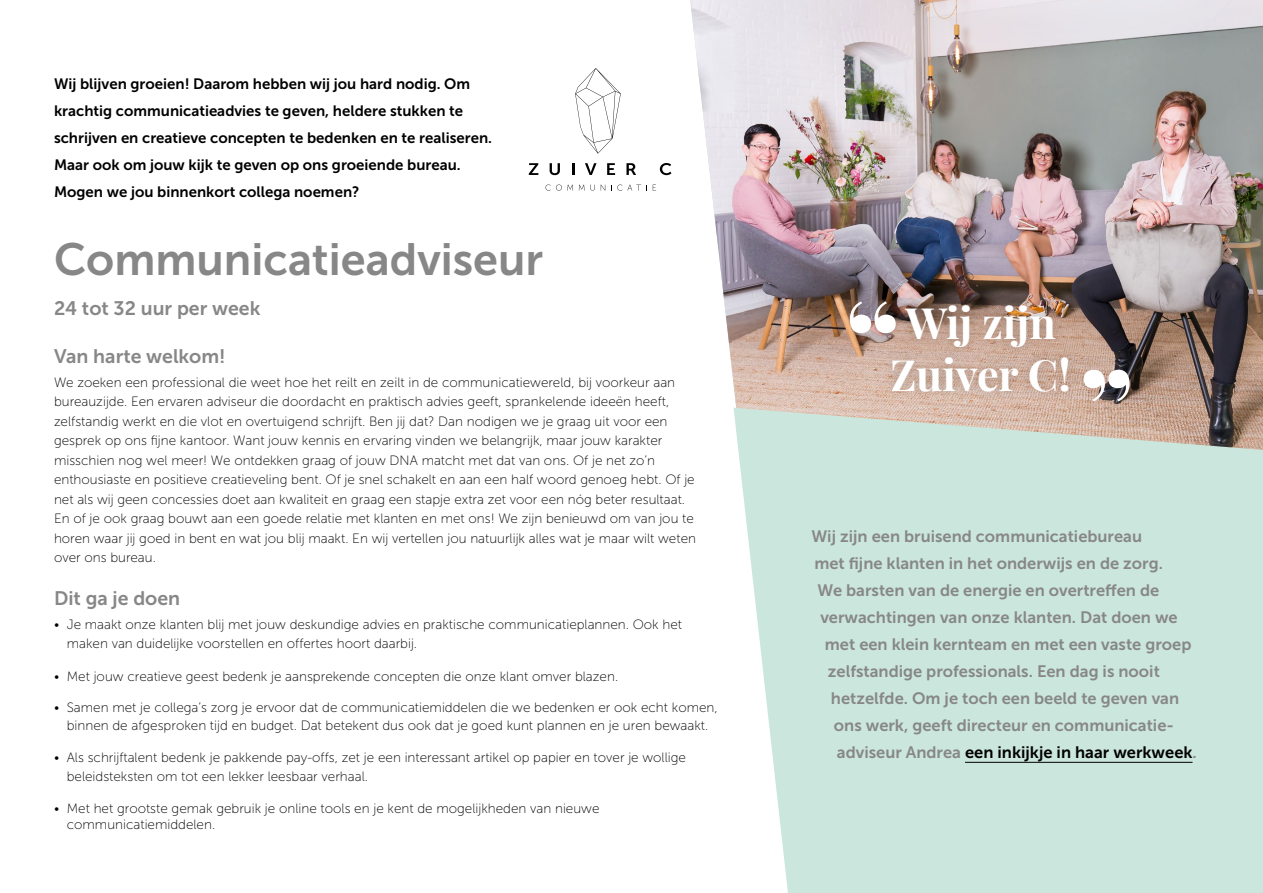
<style>
.page{position:relative;width:1263px;height:893px;background:#fff}
.page>*{position:absolute;margin:0;border:0;box-sizing:border-box;transform-origin:0 0}
.t1{font:45px "Museo Sans 700";color:#878787}
.t2{font:700 43.2px/51.8px "Playfair Display";color:#fff;text-align:center}
.t3{font:19.5px "Museo Sans 700";color:#878787}
.t4{font:16.5px "Museo Sans 700";color:#878787}
.t5{font:16.5px "Museo Sans 700";color:#000}
.t6{font:15px/27px "Museo Sans 700";color:#000}
.Ops_kopie{font:13.5px/19.5px "Museo Sans 100";color:#000}
.s1{color:#878787}
</style>
<div class="page">
<img style="left:690px;top:0;width:573px;height:408px">
<svg style="left:733px;top:408px;width:530px;height:485px;background:#cde4db"></svg>
<hr style="left:965px;top:762px;width:227px;height:1px;background:#000">
<svg style="left:529px;top:163px;width:9px;height:12px"></svg>
<svg style="left:550px;top:163px;width:10px;height:12px"></svg>
<svg style="left:572px;top:163px;width:2px;height:12px"></svg>
<svg style="left:585px;top:163px;width:11px;height:12px"></svg>
<svg style="left:607px;top:163px;width:8px;height:12px"></svg>
<svg style="left:626px;top:163px;width:10px;height:12px"></svg>
<svg style="left:660px;top:163px;width:11px;height:12px"></svg>
<svg style="left:545px;top:185px;width:28px;height:6px"></svg>
<svg style="left:579px;top:185px;width:5px;height:6px"></svg>
<svg style="left:590px;top:185px;width:5px;height:6px"></svg>
<svg style="left:601px;top:185px;width:4px;height:6px"></svg>
<svg style="left:611px;top:185px;width:36px;height:6px"></svg>
<svg style="left:575px;top:68px;width:46px;height:86px"></svg>
<div style="left:880px;top:294px;width:200px;height:109px;background:#000;opacity:.2"></div>
<svg style="left:1084px;top:370px;width:45px;height:31px"></svg>
<svg style="left:850px;top:301px;width:46px;height:32px"></svg>
<p class="t6" style="left:54px;top:71px;width:440px">Wij blijven groeien! Daarom hebben wij jou hard nodig. Om krachtig communicatieadvies te geven, heldere stukken te schrijven en creatieve concepten te bedenken en te realiseren.<br>Maar ook om jouw kijk te geven op ons groeiende bureau.<br>Mogen we jou binnenkort collega noemen?</p>
<h2 class="t1" style="left:54px;top:235px;width:491px">Communicatieadviseur</h2>
<h3 class="t3" style="left:54px;top:298px;width:208px">24 tot 32 uur per week</h3>
<h3 class="t3" style="left:54px;top:345px;width:173px">Van harte welkom!</h3>
<p class="Ops_kopie" style="left:54px;top:372px;width:643px">We zoeken een professional die weet hoe het reilt en zeilt in de communicatiewereld, bij voorkeur aan bureauzijde. Een ervaren adviseur die doordacht en praktisch advies geeft, sprankelende ideeën heeft, zelfstandig werkt en die vlot en overtuigend schrijft. Ben jij dat? Dan nodigen we je graag uit voor een gesprek op ons fijne kantoor. Want jouw kennis en ervaring vinden we belangrijk, maar jouw karakter misschien nog wel meer! We ontdekken graag of jouw DNA matcht met dat van ons. Of je net zo’n enthousiaste en positieve creatieveling bent. Of je snel schakelt en aan een half woord genoeg hebt. Of je net als wij geen concessies doet aan kwaliteit en graag een stapje extra zet voor een nóg beter resultaat.<br>En of je ook graag bouwt aan een goede relatie met klanten en met ons! We zijn benieuwd om van jou te horen waar jij goed in bent en wat jou blij maakt. En wij vertellen jou natuurlijk alles wat je maar wilt weten over ons bureau.</p>
<h3 class="t3" style="left:54px;top:588px;width:128px">Dit ga je doen</h3>
<p class="Ops_kopie" style="left:67px;top:614px;width:617px;text-indent:-13px">• Je maakt onze klanten blij met jouw deskundige advies en praktische communicatieplannen. Ook het maken van duidelijke voorstellen en offertes hoort daarbij.</p>
<p class="Ops_kopie" style="left:54px;top:667px;width:566px">• Met jouw creatieve geest bedenk je aansprekende concepten die onze klant omver blazen.</p>
<p class="Ops_kopie" style="left:54px;top:698px;width:665px;line-height:18.9px;text-align:center">• Samen met je collega’s zorg je ervoor dat de communicatiemiddelen die we bedenken er ook echt komen, binnen de afgesproken tijd en budget. Dat betekent dus ook dat je goed kunt plannen en je uren bewaakt.</p>
<p class="Ops_kopie" style="left:67px;top:747px;width:621px;text-indent:-13px">• Als schrijftalent bedenk je pakkende pay-offs, zet je een interessant artikel op papier en tover je wollige beleidsteksten om tot een lekker leesbaar verhaal.</p>
<p class="Ops_kopie" style="left:67px;top:801px;width:534px;line-height:15.6px;text-indent:-13px">• Met het grootste gemak gebruik je online tools en je kent de mogelijkheden van nieuwe communicatiemiddelen.</p>
<p class="t2" style="left:890px;top:297px;width:182px">Wij zijn<br>Zuiver C!</p>
<p class="t4" style="left:811px;top:527px;width:332px">Wij zijn een bruisend communicatiebureau</p>
<p class="t4" style="left:814px;top:554px;width:350px">met fijne klanten in het onderwijs en de zorg.</p>
<p class="t4" style="left:817px;top:581px;width:343px">We barsten van de energie en overtreffen de</p>
<p class="t4" style="left:820px;top:608px;width:359px">verwachtingen van onze klanten. Dat doen we</p>
<p class="t4" style="left:825px;top:635px;width:368px">met een klein kernteam en met een vaste groep</p>
<p class="t4" style="left:828px;top:662px;width:333px">zelfstandige professionals. Een dag is nooit</p>
<p class="t4" style="left:831px;top:689px;width:350px">hetzelfde. Om je toch een beeld te geven van</p>
<p class="t4" style="left:834px;top:716px;width:342px">ons werk, geeft directeur en communicatie-</p>
<p class="t5" style="left:837px;top:743px;width:361px"><span class="s1">adviseur Andrea</span> een inkijkje in haar werkweek<span class="s1">.</span></p>
</div>
